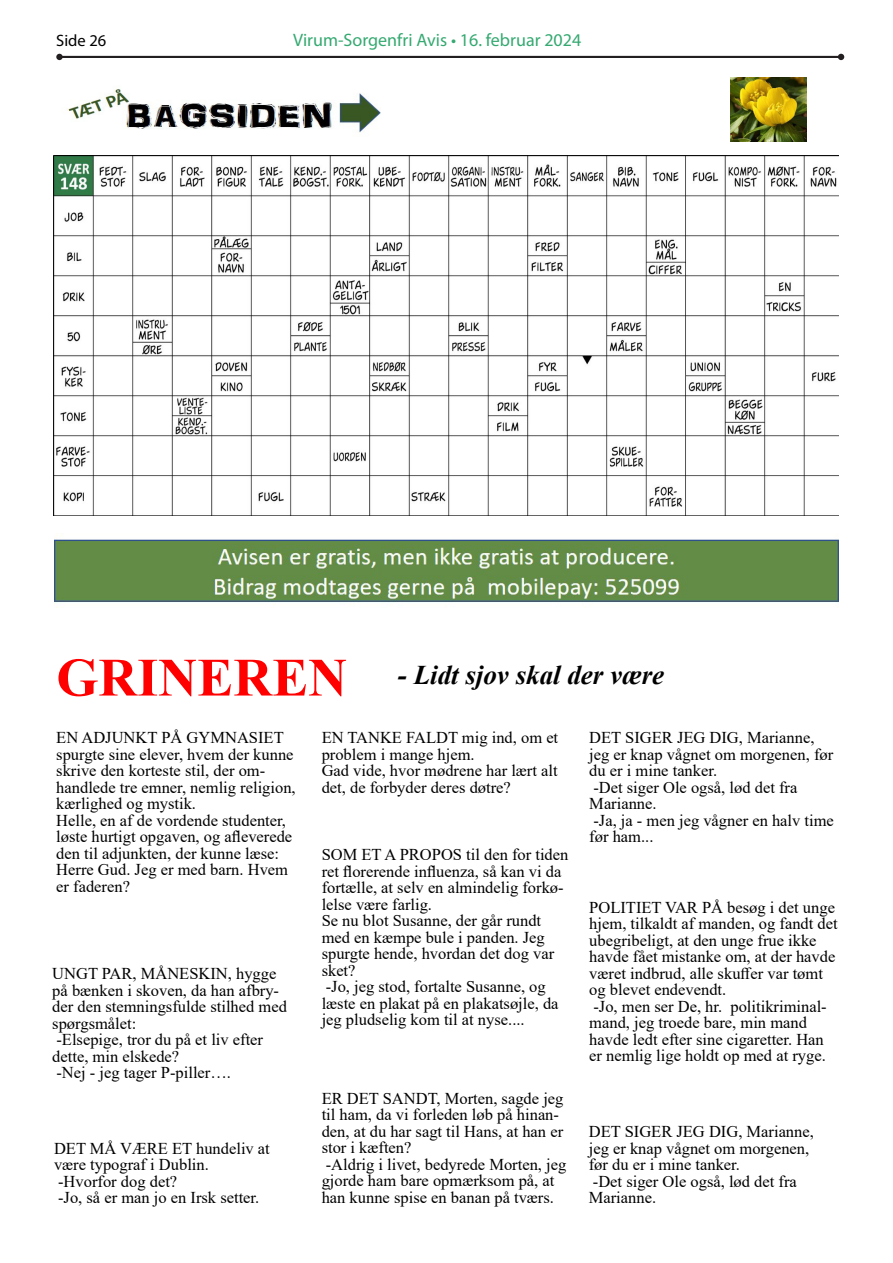
<style>
.page{position:relative;width:893px;height:1263px;background:#fff}
.page>*{position:absolute;margin:0;border:0;box-sizing:border-box;transform-origin:0 0}
.t1{font:700 54px "Times New Roman";color:#f00}
.t2{font:italic 700 27px "Times New Roman";color:#000}
.t3{font:18px "Myriad Pro";color:#35a971}
.t4{font:16.5px/16.5px "Times New Roman";color:#000}
.t5{font:16.5px "Myriad Pro";color:#000}
</style>
<div class="page">
<hr style="left:59px;top:56px;width:782px;height:2px;background:#231f20">
<div style="left:56px;top:54px;width:7px;height:6px;background:#231f20;border-radius:50%"></div>
<svg style="left:838px;top:54px;width:6px;height:6px"></svg>
<img style="left:67px;top:88px;width:314px;height:45px">
<img style="left:53px;top:156px;width:786px;height:359px">
<img style="left:54px;top:536px;width:785px;height:72px">
<img style="left:731px;top:77px;width:76px;height:65px">
<p class="t5" style="left:56px;top:30px;width:51px">Side 26</p>
<p class="t3" style="left:293px;top:29px;width:289px">Virum-Sorgenfri Avis • 16. februar 2024</p>
<p class="t1" style="left:56px;top:638px;width:293px">GRINEREN</p>
<p class="t4" style="left:56px;top:729px;width:241px">EN ADJUNKT PÅ GYMNASIET spurgte sine elever, hvem der kunne skrive den korteste stil, der om&shy;handlede tre emner, nemlig religion, kærlighed og mystik.</p>
<p class="t4" style="left:56px;top:812px;width:237px">Helle, en af de vordende studenter, løste hurtigt opgaven, og afleverede den til adjunkten, der kunne læse:</p>
<p class="t4" style="left:56px;top:861px;width:233px">Herre Gud. Jeg er med barn. Hvem er faderen?</p>
<p class="t2" style="left:398px;top:656px;width:268px">- Lidt sjov skal der være</p>
<p class="t4" style="left:322px;top:729px;width:238px">EN TANKE FALDT mig ind, om et problem i mange hjem.</p>
<p class="t4" style="left:322px;top:762px;width:237px">Gad vide, hvor mødrene har lært alt det, de forbyder deres døtre?</p>
<p class="t4" style="left:589px;top:729px;width:245px">DET SIGER JEG DIG, Marianne, jeg er knap vågnet om morgenen, før du er i mine tanker.</p>
<p class="t4" style="left:589px;top:779px;width:210px">-Det siger Ole også, lød det fra<br>Marianne.</p>
<p class="t4" style="left:589px;top:812px;width:246px">-Ja, ja - men jeg vågner en halv time før ham...</p>
<p class="t4" style="left:322px;top:846px;width:248px">SOM ET A PROPOS til den for tiden ret florerende influenza, så kan vi da fortælle, at selv en almindelig forkø&shy;lelse være farlig.</p>
<p class="t4" style="left:322px;top:912px;width:234px">Se nu blot Susanne, der går rundt med en kæmpe bule i panden. Jeg spurgte hende, hvordan det dog var sket?</p>
<p class="t4" style="left:322px;top:978px;width:238px">-Jo, jeg stod, fortalte Susanne, og læste en plakat på en plakatsøjle, da jeg pludselig kom til at nyse....</p>
<p class="t4" style="left:589px;top:898px;width:250px">POLITIET VAR PÅ besøg i det unge hjem, tilkaldt af manden, og fandt det ubegribeligt, at den unge frue ikke havde fået mistanke om, at der havde været indbrud, alle skuffer var tømt og blevet endevendt.</p>
<p class="t4" style="left:589px;top:997px;width:239px">-Jo, men ser De, hr. politikriminal&shy;mand, jeg troede bare, min mand havde ledt efter sine cigaretter. Han er nemlig lige holdt op med at ryge.</p>
<p class="t4" style="left:52px;top:965px;width:236px">UNGT PAR, MÅNESKIN, hygge på bænken i skoven, da han afbry&shy;der den stemningsfulde stilhed med spørgsmålet:</p>
<p class="t4" style="left:52px;top:1031px;width:212px">-Elsepige, tror du på et liv efter dette, min elskede?</p>
<p class="t4" style="left:56px;top:1064px;width:176px">-Nej - jeg tager P-piller….</p>
<p class="t4" style="left:54px;top:1139px;width:217px">DET MÅ VÆRE ET hundeliv at være typograf i Dublin.</p>
<p class="t4" style="left:58px;top:1172px;width:121px">-Hvorfor dog det?</p>
<p class="t4" style="left:58px;top:1189px;width:203px">-Jo, så er man jo en Irsk setter.</p>
<p class="t4" style="left:322px;top:1089px;width:243px">ER DET SANDT, Morten, sagde jeg til ham, da vi forleden løb på hinan&shy;den, at du har sagt til Hans, at han er stor i kæften?</p>
<p class="t4" style="left:322px;top:1155px;width:246px">-Aldrig i livet, bedyrede Morten, jeg gjorde ham bare opmærksom på, at han kunne spise en banan på tværs.</p>
<p class="t4" style="left:589px;top:1123px;width:227px">DET SIGER JEG DIG, Marianne, jeg er knap vågnet om morgenen, før du er i mine tanker.</p>
<p class="t4" style="left:589px;top:1172px;width:210px">-Det siger Ole også, lød det fra<br>Marianne.</p>
</div>
